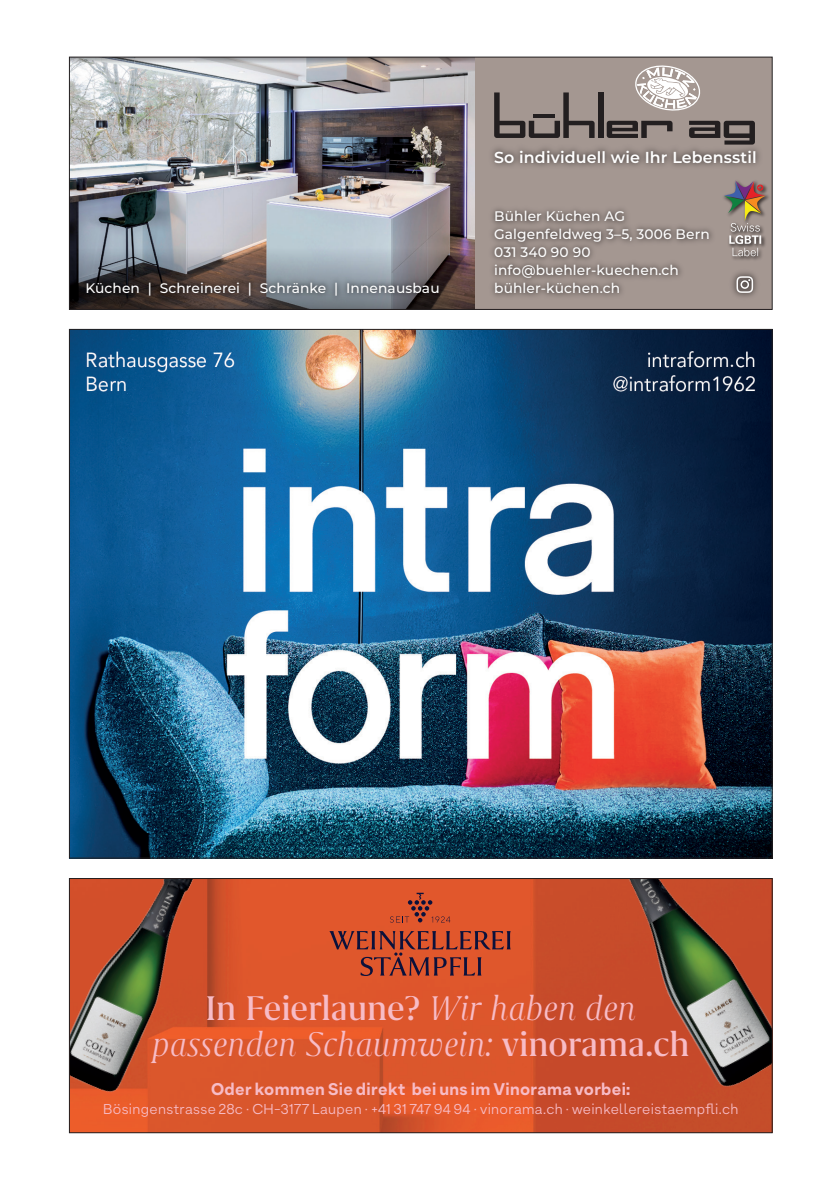
<style>
.page{position:relative;width:840px;height:1191px;background:#fff}
.page>*{position:absolute;margin:0;border:0;box-sizing:border-box;transform-origin:0 0}
.t1{font:italic 300 39.4px/36.2px "Grifo M";color:#f7bcc7;text-align:center}
.t2{font:800 16.8px "Armin Grotesk";letter-spacing:.02em;color:#f7bcc7}
.t3{font:600 16px "Montserrat";letter-spacing:.01em;color:#fff}
.t4{font:14.4px "Armin Grotesk";letter-spacing:.025em;color:#f7bcc7}
.t5{font:500 13.8px/17.8px "Montserrat";letter-spacing:.01em;color:#fff}
.s1{font-weight:500;font-style:normal}
</style>
<div class="page">
<img style="left:71px;top:331px;width:699px;height:525px">
<img style="left:71px;top:63px;width:404px;height:185px">
<svg style="left:71px;top:59px;width:404px;height:4px;background:#aeabac"></svg>
<svg style="left:71px;top:248px;width:404px;height:60px;background:#7f7d82"></svg>
<svg style="left:475px;top:57px;width:296px;height:252px;background:#9b8e89"></svg>
<img style="left:732px;top:272px;width:25px;height:25px">
<svg style="left:736px;top:276px;width:16px;height:17px"></svg>
<div style="left:597px;top:92px;width:6px;height:46px;background:#231f20"></div>
<svg style="left:494px;top:92px;width:100px;height:46px;background:#807672"></svg>
<hr style="left:533px;top:114px;width:21px;height:4px;background:#231f20">
<svg style="left:606px;top:121px;width:66px;height:17px"></svg>
<svg style="left:689px;top:121px;width:65px;height:18px"></svg>
<svg style="left:635px;top:65px;width:66px;height:46px"></svg>
<img style="left:77px;top:273px;width:371px;height:33px">
<img style="left:732px;top:185px;width:37px;height:75px">
<svg style="left:723px;top:180px;width:42px;height:76px;background:#98877d"></svg>
<div style="left:69px;top:57px;width:703px;height:253px;border:1px solid #231f20"></div>
<img style="left:71px;top:880px;width:699px;height:251px">
<svg style="left:329px;top:931px;width:181px;height:45px;background:#b2482f"></svg>
<svg style="left:389px;top:892px;width:61px;height:30px;background:#c84e2d"></svg>
<img style="left:584px;top:880px;width:186px;height:227px">
<img style="left:71px;top:880px;width:164px;height:234px">
<div style="left:69px;top:878px;width:703px;height:255px;border:1px solid #231f20"></div>
<p class="t3" style="left:494px;top:146px;width:264px">So individuell wie Ihr Lebensstil</p>
<p class="t5" style="left:494px;top:207px;width:217px">Bühler Küchen AG<br>Galgenfeldweg 3–5, 3006 Bern<br>031 340 90 90 info@buehler-kuechen.ch</p>
<p class="t5" style="left:85px;top:279px;width:355px">Küchen | Schreinerei | Schränke | Innenausbau</p>
<p class="t5" style="left:494px;top:278px;width:127px">bühler-küchen.ch</p>
<p class="t1" style="left:152px;top:989px;width:538px"><span class="s1">In Feierlaune?</span> Wir haben den passenden Schaumwein: <span class="s1">vinorama.ch</span></p>
<p class="t2" style="left:211px;top:1078px;width:420px">Oder kommen Sie direkt bei uns im Vinorama vorbei:</p>
<p class="t4" style="left:103px;top:1100px;width:636px">Bösingenstrasse 28c · CH-3177 Laupen · +41 31 747 94 94 · vinorama.ch · weinkellereistaempfli.ch</p>
</div>
